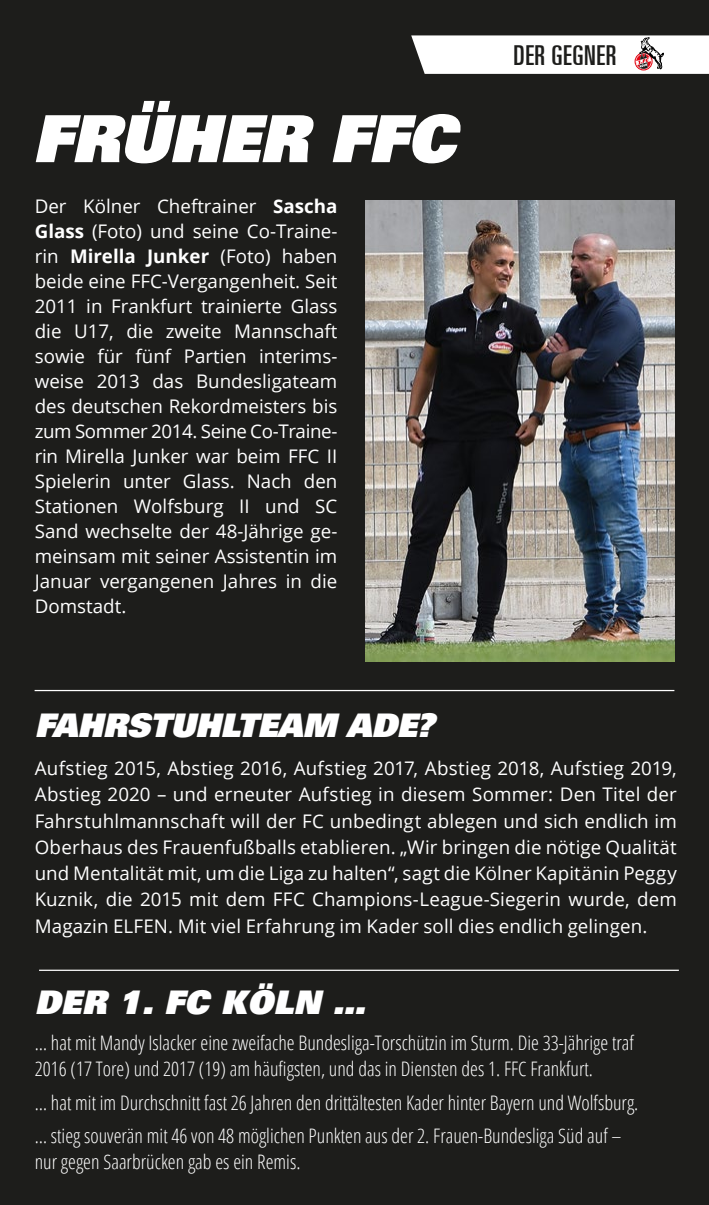
<style>
.page{position:relative;width:709px;height:1205px;background:#1d1d1b}
.page>*{position:absolute;margin:0;border:0;box-sizing:border-box;transform-origin:0 0}
.Headline_30_pt{font:italic 900 65px "Univers";letter-spacing:-.01em;color:#fff}
.Headline_30_pt-2{font:italic 900 32.5px "Univers";letter-spacing:-.01em;color:#fff}
.Headline_30_pt-3{font:italic 900 32.5px "Univers";letter-spacing:.01em;color:#fff}
.Headline_30_pt-4{font:ultra-condensed 27.5px "Univers LT";letter-spacing:.02em;color:#1d1d1b}
.Fließtext{font:300 condensed 20px/26.2px "Open Sans";color:#fff}
.Fließtext-2{font:18.75px/25px "Open Sans";color:#fff;text-align:justify}
.s1{font-weight:700}
</style>
<div class="page">
<img style="left:366px;top:200px;width:308px;height:461px">
<hr style="left:35px;top:690px;width:639px;height:1px;background:#fff">
<hr style="left:39px;top:969px;width:640px;height:2px;background:#fff">
<svg style="left:411px;top:35px;width:298px;height:39px;background:#f0eeee"></svg>
<p class="Headline_30_pt" style="left:32px;top:96px;width:424px">FRÜHER FFC</p>
<p class="Fließtext-2" style="left:35px;top:194px;width:304px">Der Kölner Cheftrainer <span class="s1">Sascha Glass</span> (Foto) und seine Co-Traine&shy;rin <span class="s1">Mirella Junker</span> (Foto) haben beide eine FFC-Vergangenheit. Seit 2011 in Frankfurt trainierte Glass die U17, die zweite Mannschaft sowie für fünf Partien interims&shy;weise 2013 das Bundesligateam des deutschen Rekordmeisters bis zum Sommer 2014. Seine Co-Traine&shy;rin Mirella Junker war beim FFC II Spielerin unter Glass. Nach den Stationen Wolfsburg II und SC Sand wechselte der 48-Jährige ge&shy;meinsam mit seiner Assistentin im Januar vergangenen Jahres in die Domstadt.</p>
<p class="Headline_30_pt-2" style="left:35px;top:704px;width:401px">FAHRSTUHLTEAM ADE?</p>
<p class="Headline_30_pt-4" style="left:513px;top:39px;width:104px">DER GEGNER</p>
<p class="Fließtext-2" style="left:35px;top:755px;width:643px;line-height:26.2px">Aufstieg 2015, Abstieg 2016, Aufstieg 2017, Abstieg 2018, Aufstieg 2019, Abstieg 2020 – und erneuter Aufstieg in diesem Sommer: Den Titel der Fahrstuhlmannschaft will der FC unbedingt ablegen und sich endlich im Oberhaus des Frauenfußballs etablieren. „Wir bringen die nötige Qualität und Mentalität mit, um die Liga zu halten“, sagt die Kölner Kapitänin Peggy Kuznik, die 2015 mit dem FFC Champions-League-Siegerin wurde, dem Magazin ELFEN. Mit viel Erfahrung im Kader soll dies endlich gelingen.</p>
<p class="Headline_30_pt-3" style="left:35px;top:981px;width:332px">DER 1. FC KÖLN …</p>
<p class="Fließtext" style="left:35px;top:1029px;width:600px">… hat mit Mandy Islacker eine zweifache Bundesliga-Torschützin im Sturm. Die 33-Jährige traf<br>2016 (17 Tore) und 2017 (19) am häufigsten, und das in Diensten des 1. FFC Frankfurt.</p>
<p class="Fließtext" style="left:35px;top:1088px;width:605px">… hat mit im Durchschnitt fast 26 Jahren den drittältesten Kader hinter Bayern und Wolfsburg.</p>
<p class="Fließtext" style="left:35px;top:1122px;width:588px">… stieg souverän mit 46 von 48 möglichen Punkten aus der 2. Frauen-Bundesliga Süd auf – nur gegen Saarbrücken gab es ein Remis.</p>
</div>
